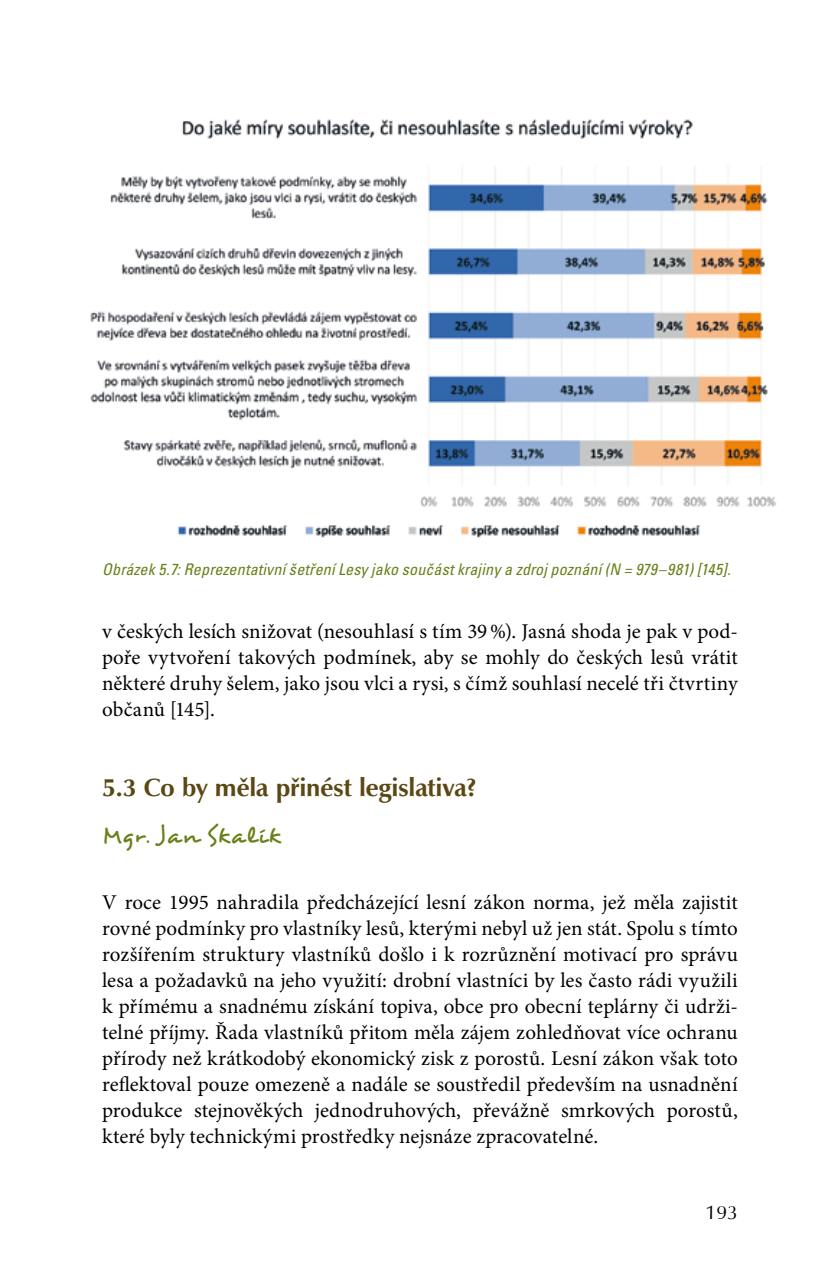
<style>
.page{position:relative;width:840px;height:1282px;background:#fff}
.page>*{position:absolute;margin:0;border:0;box-sizing:border-box;transform-origin:0 0}
.t1{font:700 26px "Vera Humana 95";letter-spacing:-.01em;color:#5a4712}
.t2{font:24px "Desyrel";letter-spacing:.045em;color:#688019}
.t3{font:21px/26px "Minion Pro";letter-spacing:.005em;color:#000;text-align:justify}
.t4{font:20px "Vera Humana 95";color:#000}
.t5{font:italic condensed 16px "Univers CE";letter-spacing:.01em;color:#688019}
</style>
<div class="page">
<img style="left:91px;top:119px;width:685px;height:419px">
<p class="t5" style="left:102px;top:560px;width:629px">Obrázek 5.7: Reprezentativní šetření Lesy jako součást krajiny a zdroj poznání (N = 979–981) [145].</p>
<p class="t3" style="left:102px;top:618px;width:636px">v českých lesích snižovat (nesouhlasí s tím 39%). Jasná shoda je pak v pod&shy;poře vytvoření takových podmínek, aby se mohly do českých lesů vrátit některé druhy šelem, jako jsou vlci a rysi, s čímž souhlasí necelé tři čtvrtiny občanů [145].</p>
<p class="t1" style="left:102px;top:772px;width:376px">5.3 Co by měla přinést legislativa?</p>
<p class="t2" style="left:102px;top:820px;width:179px">Mgr. Jan Skalík</p>
<p class="t3" style="left:102px;top:889px;width:637px">V roce 1995 nahradila předcházející lesní zákon norma, jež měla zajistit rovné podmínky pro vlastníky lesů, kterými nebyl už jen stát. Spolu s tímto rozšířením struktury vlastníků došlo i k rozrůznění motivací pro správu lesa a požadavků na jeho využití: drobní vlastníci by les často rádi využili k přímému a snadnému získání topiva, obce pro obecní teplárny či udrži&shy;telné příjmy. Řada vlastníků přitom měla zájem zohledňovat více ochranu přírody než krátkodobý ekonomický zisk z porostů. Lesní zákon však toto reflektoval pouze omezeně a nadále se soustředil především na usnadnění produkce stejnověkých jednodruhových, převážně smrkových porostů, které byly technickými prostředky nejsnáze zpracovatelné.</p>
<p class="t4" style="left:705px;top:1199px;width:34px">193</p>
</div>
